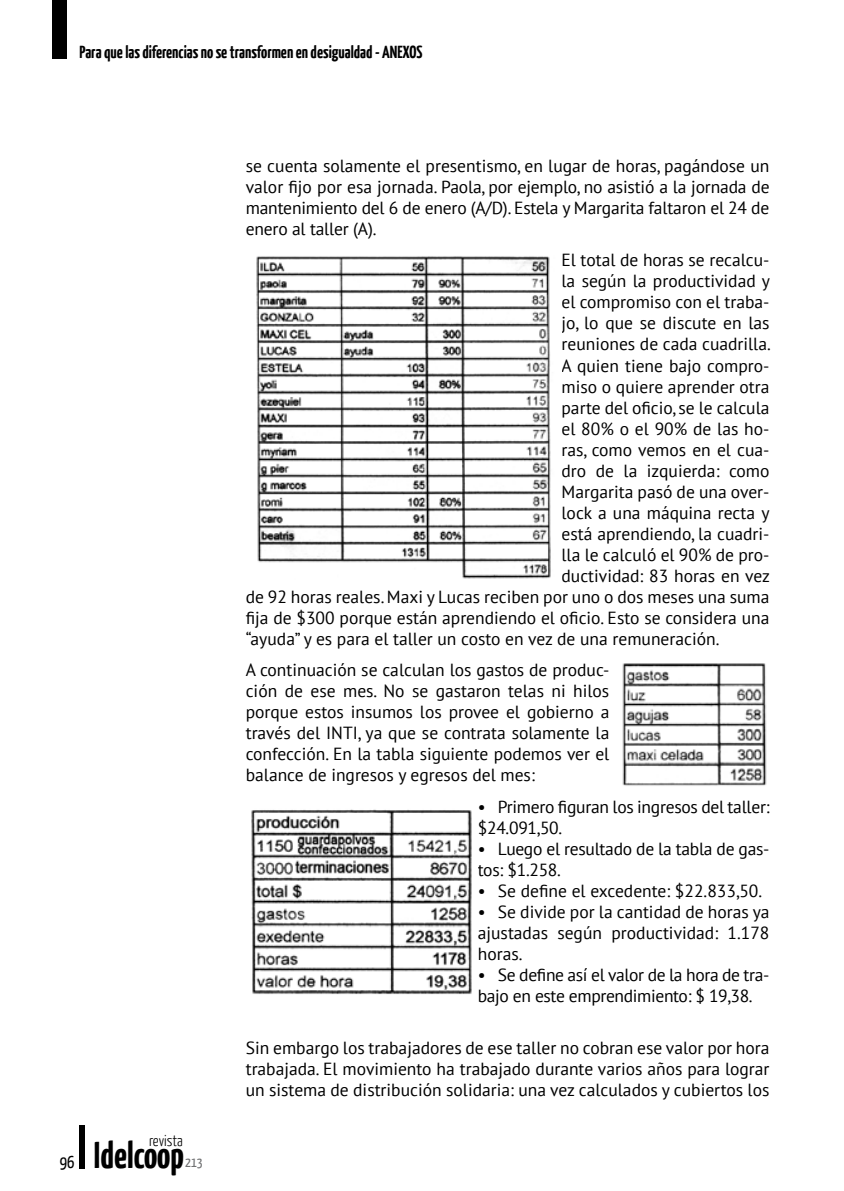
<style>
.page{position:relative;width:844px;height:1191px;background:#fff}
.page>*{position:absolute;margin:0;border:0;box-sizing:border-box;transform-origin:0 0}
.t1{font:700 37.45px "Yanone Kaffeesatz";color:#000}
.t2{font:17.5px/21px "PT Sans";color:#000;text-align:justify}
.t3{font:17.5px/21px "PT Sans";letter-spacing:-.02em;color:#000}
.t4{font:700 17.5px "Yanone Kaffeesatz";color:#000}
.t5{font:17.5px "Yanone Kaffeesatz";color:#000}
.t6{font:300 15.4px "Yanone Kaffeesatz";color:#000}
.t7{font:14px "Yanone Kaffeesatz";color:#707172}
</style>
<div class="page">
<div style="left:52px;top:0;width:15px;height:58px;background:#000"></div>
<div style="left:79px;top:1125px;width:6px;height:43px;background:#000"></div>
<img style="left:622px;top:663px;width:145px;height:123px">
<img style="left:256px;top:256px;width:295px;height:323px">
<img style="left:251px;top:809px;width:221px;height:185px">
<p class="t4" style="left:79px;top:41px;width:344px">Para que las diferencias no se transformen en desigualdad - ANEXOS</p>
<p class="t5" style="left:60px;top:1151px;width:16px">96</p>
<p class="t6" style="left:149px;top:1131px;width:35px">revista</p>
<h1 class="t1" style="left:94px;top:1130px;width:92px">Idelcoop</h1>
<p class="t7" style="left:185px;top:1152px;width:19px">213</p>
<p class="t2" style="left:246px;top:155px;width:525px">se cuenta solamente el presentismo, en lugar de horas, pagándose un valor fijo por esa jornada. Paola, por ejemplo, no asistió a la jornada de mantenimiento del 6 de enero (A/D). Estela y Margarita faltaron el 24 de enero al taller (A).</p>
<p class="t2" style="left:561px;top:249px;width:209px">El total de horas se recalcu-</p>
<p class="t2" style="left:561px;top:270px;width:210px">la según la productividad y</p>
<p class="t2" style="left:561px;top:291px;width:209px">el compromiso con el traba-</p>
<p class="t2" style="left:561px;top:312px;width:209px">jo, lo que se discute en las</p>
<p class="t2" style="left:561px;top:333px;width:211px">reuniones de cada cuadrilla.</p>
<p class="t2" style="left:561px;top:354px;width:209px">A quien tiene bajo compro-</p>
<p class="t2" style="left:561px;top:375px;width:209px">miso o quiere aprender otra</p>
<p class="t2" style="left:561px;top:396px;width:209px">parte del oficio, se le calcula</p>
<p class="t2" style="left:561px;top:417px;width:209px">el 80% o el 90% de las ho-</p>
<p class="t2" style="left:561px;top:438px;width:209px">ras, como vemos en el cua-</p>
<p class="t2" style="left:561px;top:459px;width:209px">dro de la izquierda: como</p>
<p class="t2" style="left:561px;top:480px;width:209px">Margarita pasó de una over-</p>
<p class="t2" style="left:561px;top:501px;width:209px">lock a una máquina recta y</p>
<p class="t2" style="left:561px;top:522px;width:209px">está aprendiendo, la cuadri-</p>
<p class="t2" style="left:561px;top:543px;width:209px">lla le calculó el 90% de pro-</p>
<p class="t2" style="left:561px;top:564px;width:210px">ductividad: 83 horas en vez</p>
<p class="t2" style="left:246px;top:585px;width:525px">de 92 horas reales. Maxi y Lucas reciben por uno o dos meses una suma</p>
<p class="t2" style="left:246px;top:606px;width:525px">fija de $300 porque están aprendiendo el oficio. Esto se considera una</p>
<p class="t2" style="left:246px;top:627px;width:475px">“ayuda” y es para el taller un costo en vez de una remuneración.</p>
<p class="t2" style="left:246px;top:659px;width:365px">A continuación se calculan los gastos de produc&shy;ción de ese mes. No se gastaron telas ni hilos porque estos insumos los provee el gobierno a través del INTI, ya que se contrata solamente la confección. En la tabla siguiente podemos ver el balance de ingresos y egresos del mes:</p>
<p class="t2" style="left:477px;top:795px;width:293px">• Primero figuran los ingresos del taller: $24.091,50.</p>
<p class="t2" style="left:477px;top:837px;width:293px">• Luego el resultado de la tabla de gas&shy;tos: $1.258.</p>
<p class="t2" style="left:477px;top:879px;width:286px">• Se define el excedente: $22.833,50.</p>
<p class="t2" style="left:477px;top:900px;width:293px">• Se divide por la cantidad de horas ya ajustadas según productividad: 1.178 horas.</p>
<p class="t3" style="left:477px;top:963px;width:293px">• Se define así el valor de la hora de tra&shy;bajo en este emprendimiento: $ 19,38.</p>
<p class="t2" style="left:246px;top:1037px;width:525px">Sin embargo los trabajadores de ese taller no cobran ese valor por hora trabajada. El movimiento ha trabajado durante varios años para lograr un sistema de distribución solidaria: una vez calculados y cubiertos los</p>
</div>
